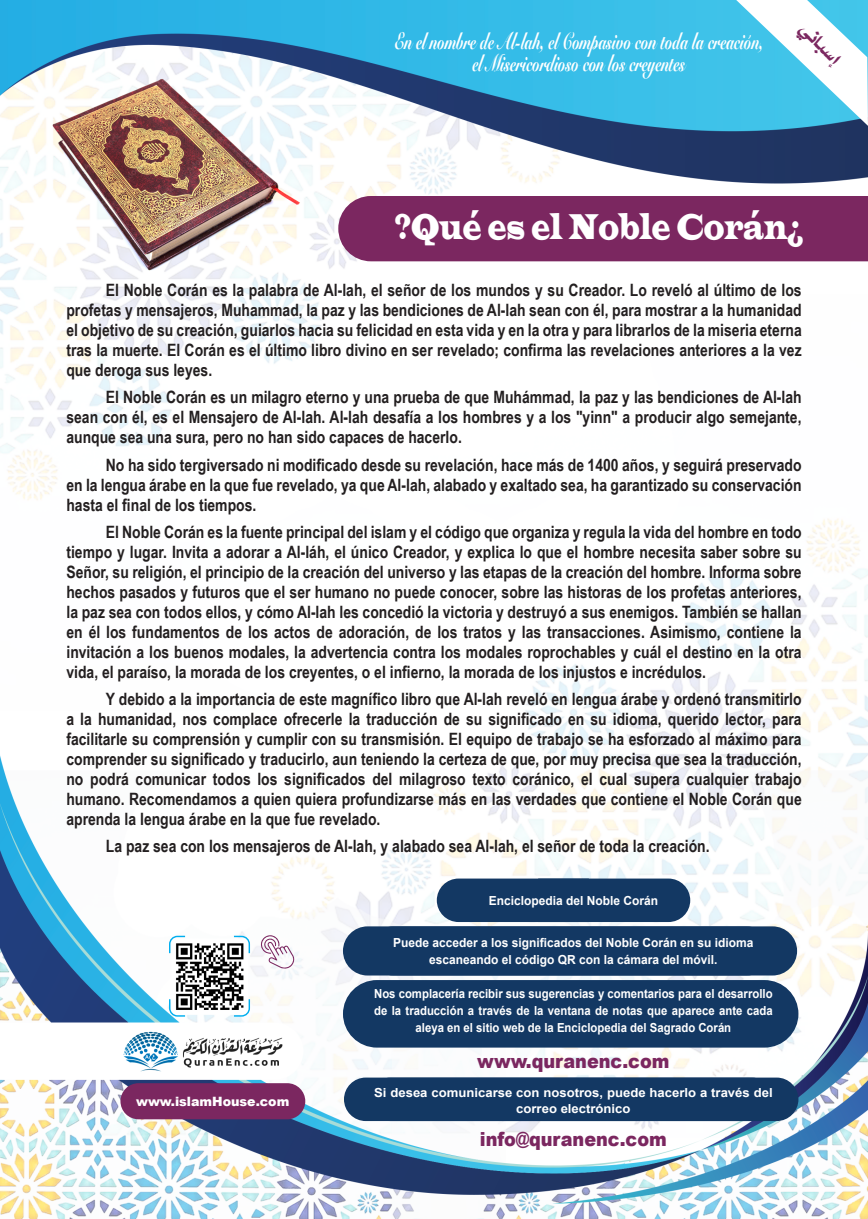
<style>
.page{position:relative;width:868px;height:1219px;background:#fff}
.page>*{position:absolute;margin:0;border:0;box-sizing:border-box;transform-origin:0 0}
.t1{font:37px "Latin Wide";color:#fff;scale:.57 1}
.t2{font:900 23.8px/22px "Snell Roundhand";color:#fff;text-align:center;scale:.59 1}
.t3{font:700 23.4px "Qabas Title";color:#7b2760}
.t4{font:900 19.4px "Arial";color:#7b2760;scale:.91 1}
.t5{font:700 17px/20px "Arial Narrow";color:#231f20;text-align:justify}
.t6{font:900 12.8px "Arial";color:#fff}
.t7{font:700 12.4px/17px "Arial";color:#fff;text-align:center;scale:.91 1}
.t8{font:700 12.4px/17px "Arial";color:#fff;text-align:center;scale:.96 1}
.t9{font:700 12.4px/16px "Arial";color:#fff;text-align:center;scale:1.05 1}
</style>
<div class="page">
<img style="left:0;top:0;width:867px;height:1218px">
<div style="left:338px;top:196px;width:529px;height:65px;background:#7b2760"></div>
<svg style="left:735px;top:0;width:132px;height:126px"></svg>
<svg style="left:168px;top:935px;width:18px;height:20px"></svg>
<svg style="left:232px;top:935px;width:19px;height:20px"></svg>
<svg style="left:168px;top:998px;width:18px;height:19px"></svg>
<svg style="left:232px;top:998px;width:19px;height:19px"></svg>
<svg style="left:261px;top:935px;width:33px;height:34px"></svg>
<div style="left:343px;top:980px;width:455px;height:68px;background:#133863;border-radius:34px"></div>
<div style="left:368px;top:926px;width:429px;height:49px;background:#133863;border-radius:25px"></div>
<div style="left:343px;top:926px;width:428px;height:49px;background:#133863;border-radius:25px"></div>
<div style="left:368px;top:1077px;width:430px;height:44px;background:#133863;border-radius:22px"></div>
<div style="left:344px;top:1077px;width:429px;height:44px;background:#133863;border-radius:22px"></div>
<div style="left:120px;top:1083px;width:185px;height:36px;background:#7b2760;border-radius:18px"></div>
<div style="left:437px;top:878px;width:253px;height:44px;background:#133863"></div>
<h2 class="t2" style="left:394px;top:30px;width:626px">En el nombre de Al-lah, el Compasivo con toda la creación, el Misericordioso con los creyentes</h2>
<h3 class="t3" style="left:812px;top:14px;width:52px;rotate:45deg">إسباني</h3>
<h1 class="t1" style="left:395px;top:203px;width:718px">?Qué es el Noble Corán¿</h1>
<p class="t5" style="left:66px;top:279px;width:736px;text-indent:39px">El Noble Corán es la palabra de Al-lah, el señor de los mundos y su Creador. Lo reveló al último de los profetas y mensajeros, Muhammad, la paz y las bendiciones de Al-lah sean con él, para mostrar a la humanidad el objetivo de su creación, guiarlos hacia su felicidad en esta vida y en la otra y para librarlos de la miseria eterna tras la muerte. El Corán es el último libro divino en ser revelado; confirma las revelaciones anteriores a la vez que deroga sus leyes.</p>
<p class="t5" style="left:66px;top:386px;width:736px;text-indent:39px">El Noble Corán es un milagro eterno y una prueba de que Muhámmad, la paz y las bendiciones de Al-lah sean con él, es el Mensajero de Al-lah. Al-lah desafía a los hombres y a los "yinn" a producir algo semejante, aunque sea una sura, pero no han sido capaces de hacerlo.</p>
<p class="t5" style="left:66px;top:454px;width:736px;text-indent:39px">No ha sido tergiversado ni modificado desde su revelación, hace más de 1400 años, y seguirá preservado en la lengua árabe en la que fue revelado, ya que Al-lah, alabado y exaltado sea, ha garantizado su conservación hasta el final de los tiempos.</p>
<p class="t5" style="left:66px;top:521px;width:736px;text-indent:39px">El Noble Corán es la fuente principal del islam y el código que organiza y regula la vida del hombre en todo tiempo y lugar. Invita a adorar a Al-láh, el único Creador, y explica lo que el hombre necesita saber sobre su Señor, su religión, el principio de la creación del universo y las etapas de la creación del hombre. Informa sobre hechos pasados y futuros que el ser humano no puede conocer, sobre las historas de los profetas anteriores, la paz sea con todos ellos, y cómo Al-lah les concedió la victoria y destruyó a sus enemigos. También se hallan en él los fundamentos de los actos de adoración, de los tratos y las transacciones. Asimismo, contiene la invitación a los buenos modales, la advertencia contra los modales roprochables y cuál el destino en la otra vida, el paraíso, la morada de los creyentes, o el infierno, la morada de los injustos e incrédulos.</p>
<p class="t5" style="left:66px;top:688px;width:736px;text-indent:39px">Y debido a la importancia de este magnífico libro que Al-lah reveló en lengua árabe y ordenó transmitirlo a la humanidad, nos complace ofrecerle la traducción de su significado en su idioma, querido lector, para facilitarle su comprensión y cumplir con su transmisión. El equipo de trabajo se ha esforzado al máximo para comprender su significado y traducirlo, aun teniendo la certeza de que, por muy precisa que sea la traducción, no podrá comunicar todos los significados del milagroso texto coránico, el cual supera cualquier trabajo humano. Recomendamos a quien quiera profundizarse más en las verdades que contiene el Noble Corán que aprenda la lengua árabe en la que fue revelado.</p>
<p class="t5" style="left:106px;top:835px;width:605px">La paz sea con los mensajeros de Al-lah, y alabado sea Al-lah, el señor de toda la creación.</p>
<p class="t6" style="left:136px;top:1092px;width:155px">www.islamHouse.com</p>
<p class="t8" style="left:489px;top:893px;width:178px">Enciclopedia del Noble Corán</p>
<p class="t8" style="left:393px;top:935px;width:377px">Puede acceder a los significados del Noble Corán en su idioma escaneando el código QR con la cámara del móvil.</p>
<p class="t7" style="left:374px;top:986px;width:439px">Nos complacería recibir sus sugerencias y comentarios para el desarrollo de la traducción a través de la ventana de notas que aparece ante cada aleya en el sitio web de la Enciclopedia del Sagrado Corán</p>
<p class="t4" style="left:477px;top:1047px;width:213px">www.quranenc.com</p>
<p class="t9" style="left:374px;top:1085px;width:381px">Si desea comunicarse con nosotros, puede hacerlo a través del correo electrónico</p>
<p class="t4" style="left:480px;top:1125px;width:207px">info@quranenc.com</p>
</div>
